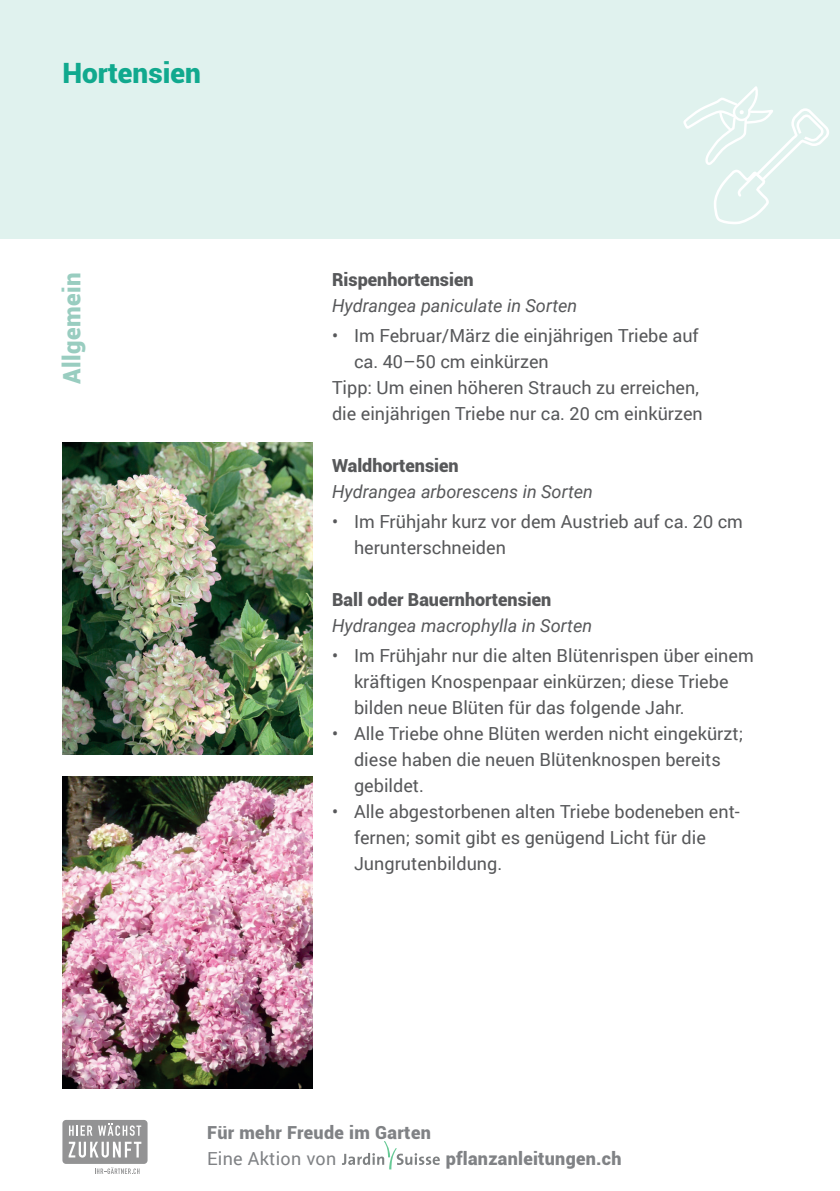
<style>
.page{position:relative;width:840px;height:1191px;background:#fff}
.page>*{position:absolute;margin:0;border:0;box-sizing:border-box;transform-origin:0 0}
.t1{font:900 28px "Roboto";color:#11a98e}
.t2{font:900 24px "Roboto";letter-spacing:.02em;color:#99cdc0}
.t3{font:18px/26px "Roboto";color:#57585a}
.t4{font:italic 18px "Roboto";color:#57585a}
.t5{font:900 18px "Roboto";color:#57585a}
.t6{font:900 18px "Roboto";letter-spacing:.015em;color:#808285}
.t7{font:18px "Roboto";letter-spacing:.015em;color:#808285}
</style>
<div class="page">
<div style="left:0;top:0;width:839px;height:238px;background:#e0f2ee"></div>
<svg style="left:683px;top:86px;width:146px;height:138px"></svg>
<img style="left:62px;top:442px;width:250px;height:312px">
<img style="left:62px;top:777px;width:250px;height:312px">
<svg style="left:95px;top:1167px;width:44px;height:7px"></svg>
<div style="left:62px;top:1120px;width:85px;height:43px;background:#939394;border-radius:4px"></div>
<svg style="left:69px;top:1125px;width:23px;height:10px"></svg>
<svg style="left:69px;top:1141px;width:72px;height:16px"></svg>
<svg style="left:98px;top:1123px;width:43px;height:12px"></svg>
<svg style="left:342px;top:1141px;width:97px;height:28px"></svg>
<h1 class="t1" style="left:62px;top:54px;width:140px">Hortensien</h1>
<h2 class="t2" style="left:55px;top:384px;width:113px;rotate:-90deg">Allgemein</h2>
<p class="t5" style="left:332px;top:266px;width:143px">Rispenhortensien</p>
<p class="t4" style="left:332px;top:293px;width:247px">Hydrangea paniculate in Sorten</p>
<p class="t3" style="left:332px;top:322px;width:368px">• Im Februar/März die einjährigen Triebe auf</p>
<p class="t3" style="left:354px;top:348px;width:196px">ca. 40–50 cm einkürzen</p>
<p class="t3" style="left:332px;top:374px;width:368px">Tipp: Um einen höheren Strauch zu erreichen,</p>
<p class="t3" style="left:332px;top:400px;width:372px">die einjährigen Triebe nur ca. 20 cm einkürzen</p>
<p class="t5" style="left:332px;top:452px;width:128px">Waldhortensien</p>
<p class="t4" style="left:332px;top:479px;width:262px">Hydrangea arborescens in Sorten</p>
<p class="t3" style="left:354px;top:508px;width:390px;text-indent:-22px">• Im Frühjahr kurz vor dem Austrieb auf ca. 20 cm herunterschneiden</p>
<p class="t5" style="left:332px;top:586px;width:221px">Ball oder Bauernhortensien</p>
<p class="t4" style="left:332px;top:613px;width:261px">Hydrangea macrophylla in Sorten</p>
<p class="t3" style="left:354px;top:642px;width:401px;text-indent:-22px">• Im Frühjahr nur die alten Blütenrispen über einem kräftigen Knospenpaar einkürzen; diese Triebe bilden neue Blüten für das folgende Jahr.</p>
<p class="t3" style="left:354px;top:719px;width:390px;text-indent:-22px">• Alle Triebe ohne Blüten werden nicht eingekürzt; diese haben die neuen Blütenknospen bereits gebildet.</p>
<p class="t3" style="left:354px;top:797px;width:387px;text-indent:-22px">• Alle abgestorbenen alten Triebe bodeneben ent&shy;fernen; somit gibt es genügend Licht für die<br>Jungrutenbildung.</p>
<p class="t6" style="left:207px;top:1119px;width:225px">Für mehr Freude im Garten</p>
<p class="t7" style="left:207px;top:1145px;width:130px">Eine Aktion von</p>
<p class="t6" style="left:445px;top:1145px;width:177px">pflanzanleitungen.ch</p>
</div>
